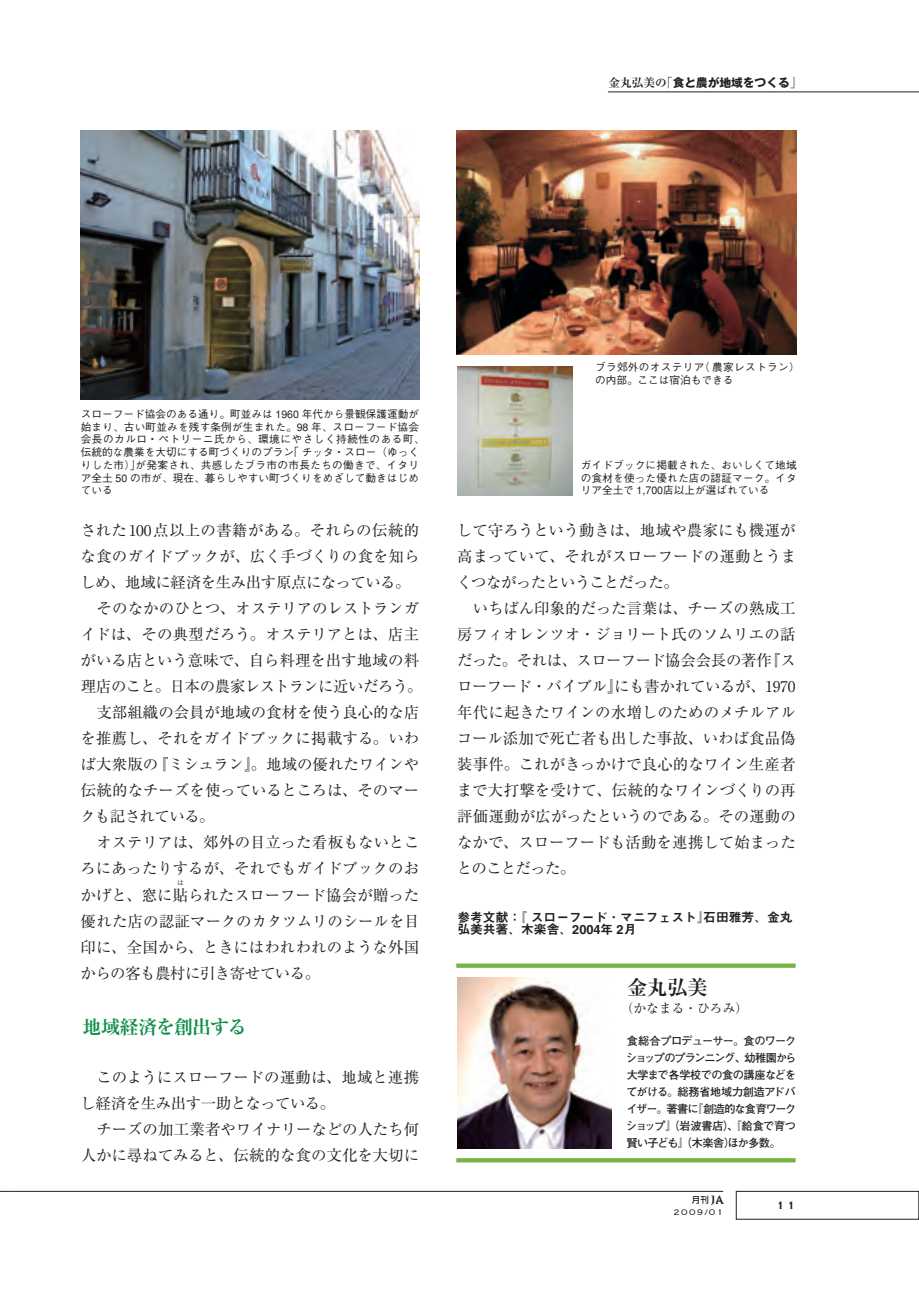
<style>
.page{position:relative;width:919px;height:1289px;background:#fff}
.page>*{position:absolute;margin:0;border:0;box-sizing:border-box;transform-origin:0 0}
.t1{font:700 20.25px "Ryumin";color:#231f20}
.小見出し{font:700 19.2px "Ryumin";letter-spacing:-.055em;color:#0e8e49}
.本文{font:15.45px/26.1px "Ryumin";letter-spacing:-.005em;color:#231f20;text-align:justify}
.t2{font:13.8px "Copperplate";color:#231f20}
.cap{font:12.75px/12.8px "Midashi Go MB31";color:#231f20}
.t3{font:12.75px "Ryumin";color:#231f20}
.t4{font:700 11.7px "Gothic MB101";color:#231f20}
.プロフィール{font:700 11.1px/17px "Futo Go B101";letter-spacing:-.045em;color:#231f20;text-align:justify}
.cap-2{font:500 10.65px/12.8px "Gothic BBB";letter-spacing:.015em;color:#231f20}
.t5{font:300 10.65px "Copperplate";letter-spacing:.125em;color:#231f20}
.t6{font:500 8.55px "Shin Go";color:#231f20}
.t7{font:6.6px "Ryumin";color:#231f20}
.s1{font-family:"Ryumin"}
.s2{font-family:"Midashi Go MB31";font-weight:400}
.s3{font-family:"Romic";font-size:11.7px}
</style>
<div class="page">
<img style="left:456px;top:130px;width:340px;height:225px">
<img style="left:457px;top:366px;width:115px;height:129px">
<img style="left:81px;top:131px;width:338px;height:268px">
<hr style="left:608px;top:91px;width:310px;height:1px;background:#231f20">
<svg style="left:0;top:1191px;width:13px;height:1px"></svg>
<hr style="left:13px;top:1191px;width:710px;height:1px;background:#231f20">
<div style="left:736px;top:1191px;width:182px;height:28px;border:1px solid #231f20"></div>
<img style="left:457px;top:977px;width:155px;height:170px">
<svg style="left:456px;top:1158px;width:339px;height:4px"></svg>
<svg style="left:456px;top:963px;width:339px;height:4px"></svg>
<p class="t4" style="left:608px;top:74px;width:194px"><span class="s1">金丸弘美の</span><span class="s2">「</span>食と農が地域をつくる<span class="s2">」</span></p>
<p class="cap-2" style="left:81px;top:408px;width:345px">スローフード協会のある通り。町並みは 1960 年代から景観保護運動が始まり、古い町並みを残す条例が生まれた。98 年、スローフード協会会長のカルロ・ペトリーニ氏から、環境にやさしく持続性のある町、伝統的な農業を大切にする町づくりのプラン「チッタ・スロー（ゆっくりした市）」が発案され、共感したブラ市の市長たちの働きで、イタリア全土 50 の市が、現在、暮らしやすい町づくりをめざして動きはじめている</p>
<p class="本文" style="left:80px;top:516px;width:340px">された100点以上の書籍がある。それらの伝統的な食のガイドブックが、広く手づくりの食を知らしめ、地域に経済を生み出す原点になっている。</p>
<p class="本文" style="left:80px;top:595px;width:343px;text-align:left">　そのなかのひとつ、オステリアのレストランガイドは、その典型だろう。オステリアとは、店主がいる店という意味で、自ら料理を出す地域の料理店のこと。日本の農家レストランに近いだろう。</p>
<p class="本文" style="left:80px;top:699px;width:340px">　支部組織の会員が地域の食材を使う良心的な店を推薦し、それをガイドブックに掲載する。いわば大衆版の『ミシュラン』。地域の優れたワインや伝統的なチーズを使っているところは、そのマークも記されている。</p>
<p class="本文" style="left:80px;top:829px;width:340px">　オステリアは、郊外の目立った看板もないところにあったりするが、それでもガイドブックのおかげと、窓に貼られたスローフード協会が贈った</p>
<p class="t7" style="left:177px;top:878px;width:8px">は</p>
<p class="本文" style="left:81px;top:907px;width:340px">優れた店の認証マークのカタツムリのシールを目印に、全国から、ときにはわれわれのような外国からの客も農村に引き寄せている。</p>
<p class="小見出し" style="left:83px;top:1015px;width:166px">地域経済を創出する</p>
<p class="本文" style="left:80px;top:1063px;width:340px">　このようにスローフードの運動は、地域と連携し経済を生み出す一助となっている。</p>
<p class="本文" style="left:81px;top:1115px;width:340px">　チーズの加工業者やワイナリーなどの人たち何人かに尋ねてみると、伝統的な食の文化を大切に</p>
<p class="cap-2" style="left:595px;top:361px;width:206px">ブラ郊外のオステリア（農家レストラン）の内部。ここは宿泊もできる</p>
<p class="cap-2" style="left:580px;top:459px;width:217px;text-align:justify">ガイドブックに掲載された、おいしくて地域の食材を使った優れた店の認証マーク。イタリア全土で 1,700店以上が選ばれている</p>
<p class="本文" style="left:456px;top:516px;width:341px">して守ろうという動きは、地域や農家にも機運が高まっていて、それがスローフードの運動とうまくつながったということだった。</p>
<p class="本文" style="left:457px;top:595px;width:340px">　いちばん印象的だった言葉は、チーズの熟成工房フィオレンツオ・ジョリート氏のソムリエの話だった。それは、スローフード協会会長の著作『スローフード・バイブル』にも書かれているが、1970年代に起きたワインの水増しのためのメチルアルコール添加で死亡者も出した事故、いわば食品偽装事件。これがきっかけで良心的なワイン生産者まで大打撃を受けて、伝統的なワインづくりの再評価運動が広がったというのである。その運動のなかで、スローフードも活動を連携して始まったとのことだった。</p>
<p class="cap" style="left:457px;top:910px;width:337px">参考文献：『スローフード・マニフェスト』石田雅芳、金丸弘美共著、木楽舎、2004年 2月</p>
<p class="t1" style="left:627px;top:975px;width:82px">金丸弘美</p>
<p class="t3" style="left:620px;top:1000px;width:129px">（かなまる・ひろみ）</p>
<p class="プロフィール" style="left:626px;top:1032px;width:172px">食総合プロデューサー。食のワークショップのプランニング、幼稚園から大学まで各学校での食の講座などをてがける。総務省地域力創造アドバイザー。著書に『創造的な食育ワークショップ』（岩波書店）、『給食で育つ賢い子ども』（木楽舎）ほか多数。</p>
<p class="t6" style="left:692px;top:1194px;width:33px">月刊 <span class="s3">JA</span></p>
<p class="t5" style="left:673px;top:1204px;width:51px">2009/01</p>
<p class="t2" style="left:776px;top:1195px;width:20px">11</p>
</div>
